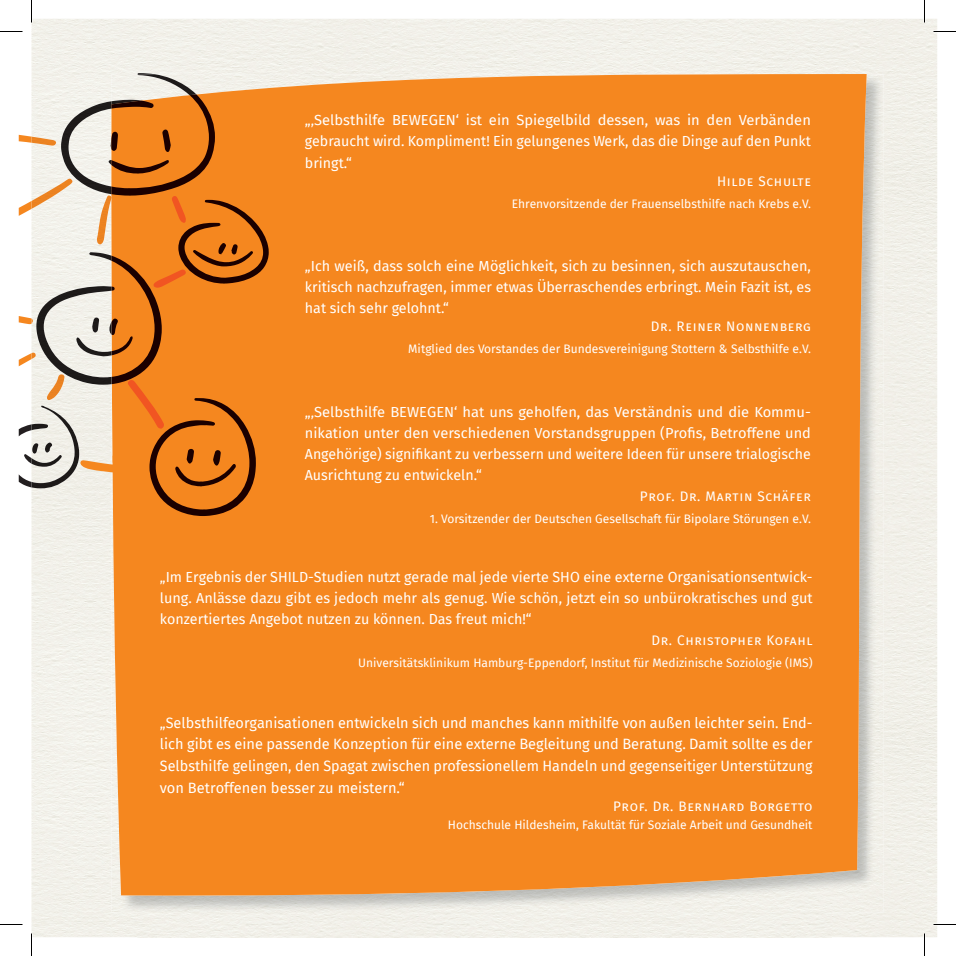
<style>
.page{position:relative;width:956px;height:956px;background:#fff}
.page>*{position:absolute;margin:0;border:0;box-sizing:border-box;transform-origin:0 0}
.t1{font:14.7px/21.8px "Fira Sans";color:#fff;text-align:justify}
.t2{font:14.25px/21px "Fira Sans";color:#fff;text-align:justify}
.t3{font:13.5px "Fira Sans";letter-spacing:.05em;color:#fff}
.t4{font:12px "Fira Sans";color:#fff}
</style>
<div class="page">
<img style="left:833px;top:74px;width:50px;height:838px">
<div style="left:111px;top:72px;width:756px;height:825px;background:#f5871f"></div>
<svg style="left:41px;top:400px;width:8px;height:6px"></svg>
<img style="left:61px;top:73px;width:94px;height:121px">
<img style="left:112px;top:74px;width:84px;height:20px">
<img style="left:36px;top:252px;width:42px;height:133px">
<img style="left:32px;top:406px;width:46px;height:82px">
<img style="left:32px;top:179px;width:40px;height:30px">
<svg style="left:19px;top:201px;width:13px;height:15px"></svg>
<svg style="left:19px;top:353px;width:17px;height:13px"></svg>
<svg style="left:19px;top:135px;width:13px;height:8px"></svg>
<img style="left:32px;top:137px;width:24px;height:9px">
<svg style="left:19px;top:316px;width:14px;height:9px"></svg>
<img style="left:76px;top:337px;width:2px;height:19px">
<img style="left:47px;top:374px;width:17px;height:26px">
<img style="left:52px;top:455px;width:10px;height:12px">
<svg style="left:19px;top:424px;width:33px;height:64px"></svg>
<svg style="left:78px;top:94px;width:191px;height:422px;background:#dc883c"></svg>
<svg style="left:0;top:31px;width:22px;height:1px"></svg>
<svg style="left:933px;top:31px;width:23px;height:1px"></svg>
<svg style="left:0;top:924px;width:22px;height:1px"></svg>
<svg style="left:933px;top:924px;width:23px;height:1px"></svg>
<svg style="left:31px;top:0;width:1px;height:23px"></svg>
<svg style="left:31px;top:933px;width:1px;height:23px"></svg>
<svg style="left:924px;top:0;width:1px;height:23px"></svg>
<svg style="left:924px;top:933px;width:1px;height:23px"></svg>
<p class="t2" style="left:305px;top:109px;width:507px">„‚Selbsthilfe BEWEGEN‘ ist ein Spiegelbild dessen, was in den Verbänden gebraucht wird. Kompliment! Ein gelungenes Werk, das die Dinge auf den Punkt bringt.“</p>
<p class="t3" style="left:717px;top:171px;width:95px">HILDE SCHULTE</p>
<p class="t4" style="left:512px;top:195px;width:301px">Ehrenvorsitzende der Frauenselbsthilfe nach Krebs e.V.</p>
<p class="t2" style="left:305px;top:256px;width:508px">„Ich weiß, dass solch eine Möglichkeit, sich zu besinnen, sich auszutauschen, kritisch nachzufragen, immer etwas Überraschendes erbringt. Mein Fazit ist, es hat sich sehr gelohnt.“</p>
<p class="t3" style="left:651px;top:317px;width:162px">DR. REINER NONNENBERG</p>
<p class="t4" style="left:408px;top:340px;width:404px">Mitglied des Vorstandes der Bundesvereinigung Stottern &amp; Selbsthilfe e.V.</p>
<p class="t2" style="left:305px;top:401px;width:507px">„‚Selbsthilfe BEWEGEN‘ hat uns geholfen, das Verständnis und die Kommu&shy;nikation unter den verschiedenen Vorstandsgruppen (Profis, Betroffene und Angehörige) signifikant zu verbessern und weitere Ideen für unsere trialo gische Ausrichtung zu entwickeln.“</p>
<p class="t3" style="left:640px;top:487px;width:172px">PROF. DR. MARTIN SCHÄFER</p>
<p class="t4" style="left:430px;top:510px;width:383px">1. Vorsitzender der Deutschen Gesellschaft für Bipolare Störungen e.V.</p>
<p class="t2" style="left:160px;top:566px;width:654px">„Im Ergebnis der SHILD-Studien nutzt gerade mal jede vierte SHO eine externe Organisationsentwick&shy;lung. Anlässe dazu gibt es jedoch mehr als genug. Wie schön, jetzt ein so unbürokratisches und gut konzertiertes Angebot nutzen zu können. Das freut mich!“</p>
<p class="t3" style="left:651px;top:630px;width:163px">DR. CHRISTOPHER KOFAHL</p>
<p class="t4" style="left:358px;top:653px;width:456px">Universitätsklinikum Hamburg-Eppendorf, Institut für Medizinische Soziologie (IMS)</p>
<p class="t1" style="left:160px;top:711px;width:654px">„Selbsthilfeorganisationen entwickeln sich und manches kann mithilfe von außen leichter sein. End&shy;lich gibt es eine passende Konzeption für eine externe Begleitung und Beratung. Damit sollte es der Selbsthilfe gelingen, den Spagat zwischen professionellem Handeln und gegenseitiger Unterstützung von Betroffenen besser zu meistern.“</p>
<p class="t3" style="left:613px;top:796px;width:201px">PROF. DR. BERNHARD BORGETTO</p>
<p class="t4" style="left:448px;top:816px;width:366px">Hochschule Hildesheim, Fakultät für Soziale Arbeit und Gesundheit</p>
</div>
